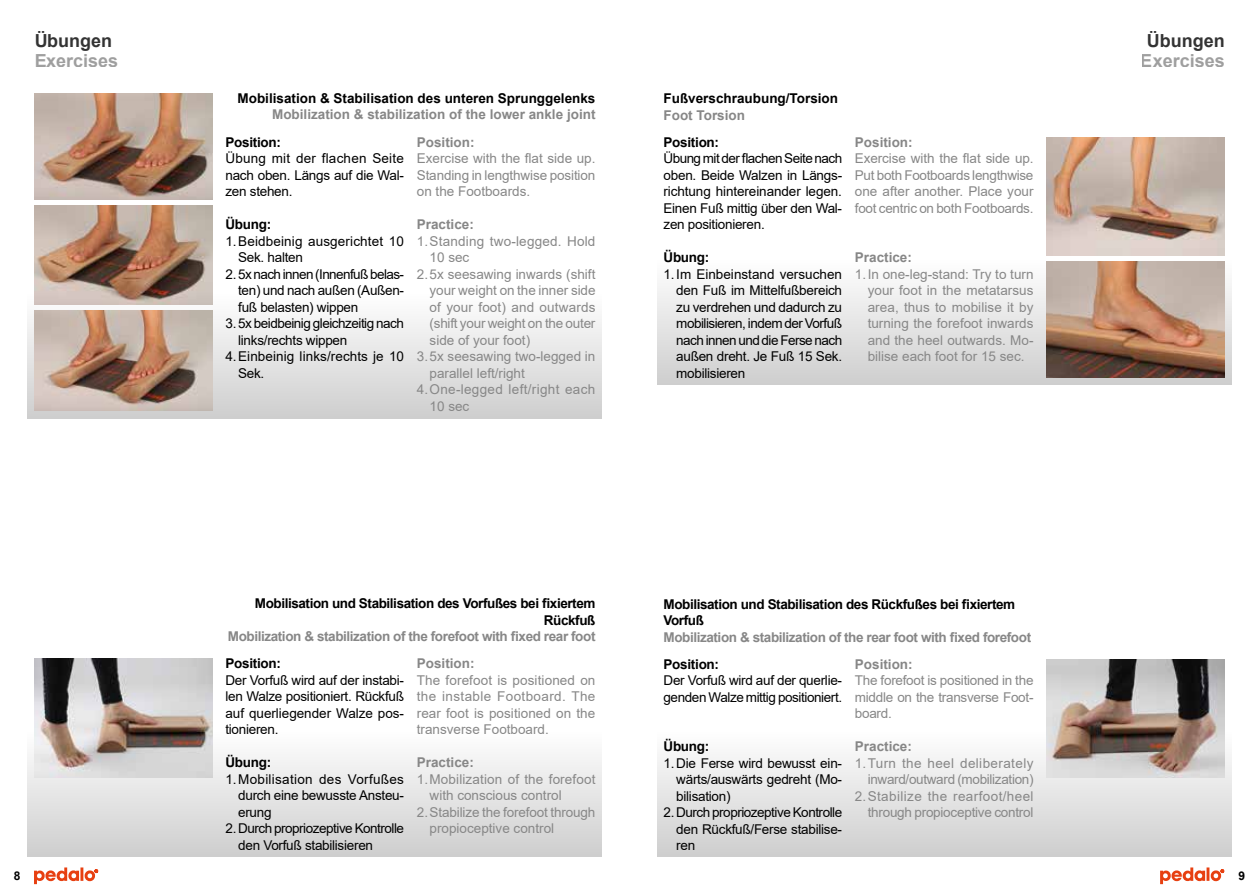
<style>
.page{position:relative;width:1259px;height:893px;background:#fff}
.page>*{position:absolute;margin:0;border:0;box-sizing:border-box;transform-origin:0 0}
.t1{font:700 18px "Arial";color:#878787}
.t2{font:700 18px "Arial";color:#000}
.t3{font:13.5px/16.5px "Arial";color:#878787;text-align:justify}
.t4{font:13.5px/16.5px "Arial";letter-spacing:-.02em;color:#000;text-align:justify}
.t5{font:700 13.5px/16.2px "Arial";letter-spacing:-.02em;color:#000;text-align:right}
.t6{font:700 13.5px "Arial";color:#878787}
.t7{font:700 13.5px "Arial";letter-spacing:-.03em;color:#878787}
.t8{font:700 13.5px "Arial";color:#000}
.t9{font:13.5px/16.5px "Arial";letter-spacing:.01em;color:#000}
.t10{font:13.5px "Arial";letter-spacing:.005em;color:#000}
.t11{font:13.5px "Arial";letter-spacing:-.02em;color:#878787}
.t12{font:13.5px "Arial";letter-spacing:.025em;color:#878787}
.t13{font:700 12px "Arial";color:#000}
</style>
<div class="page">
<div style="left:28px;top:291px;width:574px;height:128px;background:linear-gradient(to bottom,#fff,#cecece)"></div>
<div style="left:657px;top:729px;width:574px;height:128px;background:linear-gradient(to bottom,#fff,#cecece)"></div>
<div style="left:28px;top:729px;width:574px;height:128px;background:linear-gradient(to bottom,#fff,#cecece)"></div>
<div style="left:657px;top:258px;width:574px;height:127px;background:linear-gradient(to bottom,#fff,#cecece)"></div>
<svg style="left:34px;top:867px;width:64px;height:17px"></svg>
<svg style="left:1160px;top:867px;width:64px;height:17px"></svg>
<img style="left:34px;top:94px;width:179px;height:106px">
<img style="left:34px;top:206px;width:179px;height:98px">
<img style="left:34px;top:311px;width:179px;height:100px">
<img style="left:1046px;top:137px;width:179px;height:118px">
<img style="left:1046px;top:262px;width:179px;height:116px">
<img style="left:34px;top:658px;width:179px;height:119px">
<img style="left:1046px;top:659px;width:179px;height:118px">
<h1 class="t2" style="left:34px;top:28px;width:79px">Übungen</h1>
<h1 class="t1" style="left:34px;top:48px;width:86px">Exercises</h1>
<p class="t8" style="left:237px;top:89px;width:359px">Mobilisation &amp; Stabilisation des unteren Sprunggelenks</p>
<p class="t6" style="left:272px;top:105px;width:325px">Mobilization &amp; stabilization of the lower ankle joint</p>
<p class="t5" style="left:225px;top:134px;width:57px">Position:</p>
<p class="t4" style="left:225px;top:150px;width:180px">Übung mit der flachen Seite nach oben. Längs auf die Wal&shy;zen stehen.</p>
<p class="t5" style="left:225px;top:217px;width:47px">Übung:</p>
<p class="t9" style="left:238px;top:233px;width:167px;text-indent:-13px">1.Beidbeinig ausgerichtet 10<br>Sek. halten</p>
<p class="t4" style="left:238px;top:266px;width:167px;text-indent:-13px">2. 5x nach innen (Innenfuß belas&shy;ten) und nach außen (Außen&shy;fuß belasten) wippen</p>
<p class="t4" style="left:225px;top:315px;width:180px">3. 5x beidbeinig gleichzeitig nach</p>
<p class="t4" style="left:238px;top:332px;width:111px">links/rechts wippen</p>
<p class="t10" style="left:225px;top:347px;width:180px">4.Einbeinig links/rechts je 10</p>
<p class="t4" style="left:238px;top:365px;width:28px">Sek.</p>
<p class="t6" style="left:417px;top:133px;width:59px">Position:</p>
<p class="t3" style="left:417px;top:150px;width:180px">Exercise with the flat side up.<br>Standing in lengthwise position on the Footboards.</p>
<p class="t6" style="left:417px;top:215px;width:59px">Practice:</p>
<p class="t3" style="left:417px;top:233px;width:180px">1.Standing two-legged. Hold</p>
<p class="t3" style="left:429px;top:249px;width:41px">10 sec</p>
<p class="t3" style="left:417px;top:266px;width:180px">2.5x seesawing inwards (shift</p>
<p class="t3" style="left:429px;top:282px;width:167px">your weight on the inner side</p>
<p class="t3" style="left:429px;top:299px;width:167px">of your foot) and outwards</p>
<p class="t11" style="left:429px;top:314px;width:167px">(shift your weight on the outer</p>
<p class="t3" style="left:429px;top:332px;width:102px">side of your foot)</p>
<p class="t3" style="left:417px;top:348px;width:180px">3.5x seesawing two-legged in</p>
<p class="t3" style="left:429px;top:365px;width:97px">parallel left/right</p>
<p class="t12" style="left:417px;top:380px;width:180px">4.One-legged left/right each</p>
<p class="t3" style="left:429px;top:398px;width:41px">10 sec</p>
<p class="t8" style="left:663px;top:89px;width:176px">Fußverschraubung/Torsion</p>
<p class="t6" style="left:663px;top:105px;width:83px">Foot Torsion</p>
<p class="t5" style="left:663px;top:134px;width:57px">Position:</p>
<p class="t4" style="left:663px;top:150px;width:180px">Übung mit der flachen Seite nach oben. Beide Walzen in Längs&shy;richtung hintereinander legen.<br>Einen Fuß mittig über den Wal&shy;zen positionieren.</p>
<p class="t5" style="left:663px;top:250px;width:47px">Übung:</p>
<p class="t4" style="left:676px;top:266px;width:167px;text-indent:-13px">1.Im Einbeinstand versuchen den Fuß im Mittelfußbereich zu verdrehen und dadurch zu mobilisieren, indem der Vorfuß nach innen und die Ferse nach außen dreht. Je Fuß 15 Sek. mobilisieren</p>
<p class="t6" style="left:855px;top:133px;width:59px">Position:</p>
<p class="t3" style="left:855px;top:150px;width:180px">Exercise with the flat side up.<br>Put both Footboards lengthwise one after another. Place your foot centric on both Footboards.</p>
<p class="t6" style="left:855px;top:248px;width:59px">Practice:</p>
<p class="t3" style="left:867px;top:266px;width:167px;text-indent:-13px">1.In one-leg-stand: Try to turn your foot in the metatarsus area, thus to mobilise it by turning the forefoot inwards and the heel outwards. Mo&shy;bilise each foot for 15 sec.</p>
<p class="t5" style="left:255px;top:596px;width:342px">Mobilisation und Stabilisation des Vorfußes bei fixiertem<br>Rückfuß</p>
<p class="t7" style="left:228px;top:627px;width:369px">Mobilization &amp; stabilization of the forefoot with fixed rear foot</p>
<p class="t5" style="left:225px;top:656px;width:57px">Position:</p>
<p class="t4" style="left:225px;top:672px;width:180px">Der Vorfuß wird auf der instabi&shy;len Walze positioniert. Rückfuß auf querliegender Walze pos&shy;tionieren.</p>
<p class="t5" style="left:225px;top:755px;width:47px">Übung:</p>
<p class="t4" style="left:238px;top:771px;width:167px;text-indent:-13px">1.Mobilisation des Vorfußes durch eine bewusste Ansteu&shy;erung</p>
<p class="t4" style="left:238px;top:820px;width:167px;text-indent:-13px">2. Durch propriozeptive Kontrolle den Vorfuß stabilisieren</p>
<p class="t6" style="left:417px;top:654px;width:59px">Position:</p>
<p class="t3" style="left:417px;top:672px;width:180px">The forefoot is positioned on the instable Footboard. The rear foot is positioned on the transverse Footboard.</p>
<p class="t6" style="left:417px;top:753px;width:59px">Practice:</p>
<p class="t3" style="left:417px;top:771px;width:180px">1.Mobilization of the forefoot</p>
<p class="t3" style="left:429px;top:787px;width:134px">with conscious control</p>
<p class="t3" style="left:417px;top:804px;width:180px">2.Stabilize the forefoot through</p>
<p class="t3" style="left:429px;top:820px;width:126px">propioceptive control</p>
<p class="t5" style="left:663px;top:596px;width:353px;text-align:left">Mobilisation und Stabilisation des Rückfußes bei fixiertem<br>Vorfuß</p>
<p class="t7" style="left:663px;top:627px;width:369px">Mobilization &amp; stabilization of the rear foot with fixed forefoot</p>
<p class="t5" style="left:663px;top:656px;width:57px">Position:</p>
<p class="t4" style="left:663px;top:672px;width:180px">Der Vorfuß wird auf der querlie&shy;genden Walze mittig positioniert.</p>
<p class="t5" style="left:663px;top:739px;width:47px">Übung:</p>
<p class="t4" style="left:676px;top:755px;width:167px;text-indent:-13px">1.Die Ferse wird bewusst ein&shy;wärts/auswärts gedreht (Mo&shy;bilisation)</p>
<p class="t4" style="left:676px;top:804px;width:167px;text-indent:-13px">2. Durch propriozeptive Kontrolle den Rückfuß/Ferse stabilise&shy;ren</p>
<p class="t6" style="left:855px;top:655px;width:59px">Position:</p>
<p class="t3" style="left:855px;top:672px;width:180px">The forefoot is positioned in the middle on the transverse Foot&shy;board.</p>
<p class="t6" style="left:855px;top:737px;width:59px">Practice:</p>
<p class="t3" style="left:855px;top:755px;width:180px;text-align:right">1.Turn the heel deliberately inward/outward (mobilization)<br>2.Stabilize the rearfoot/heel through propioceptive control</p>
<h1 class="t2" style="left:1147px;top:28px;width:79px">Übungen</h1>
<h1 class="t1" style="left:1140px;top:48px;width:86px">Exercises</h1>
<p class="t13" style="left:14px;top:867px;width:8px">8</p>
<p class="t13" style="left:1238px;top:867px;width:8px">9</p>
</div>
